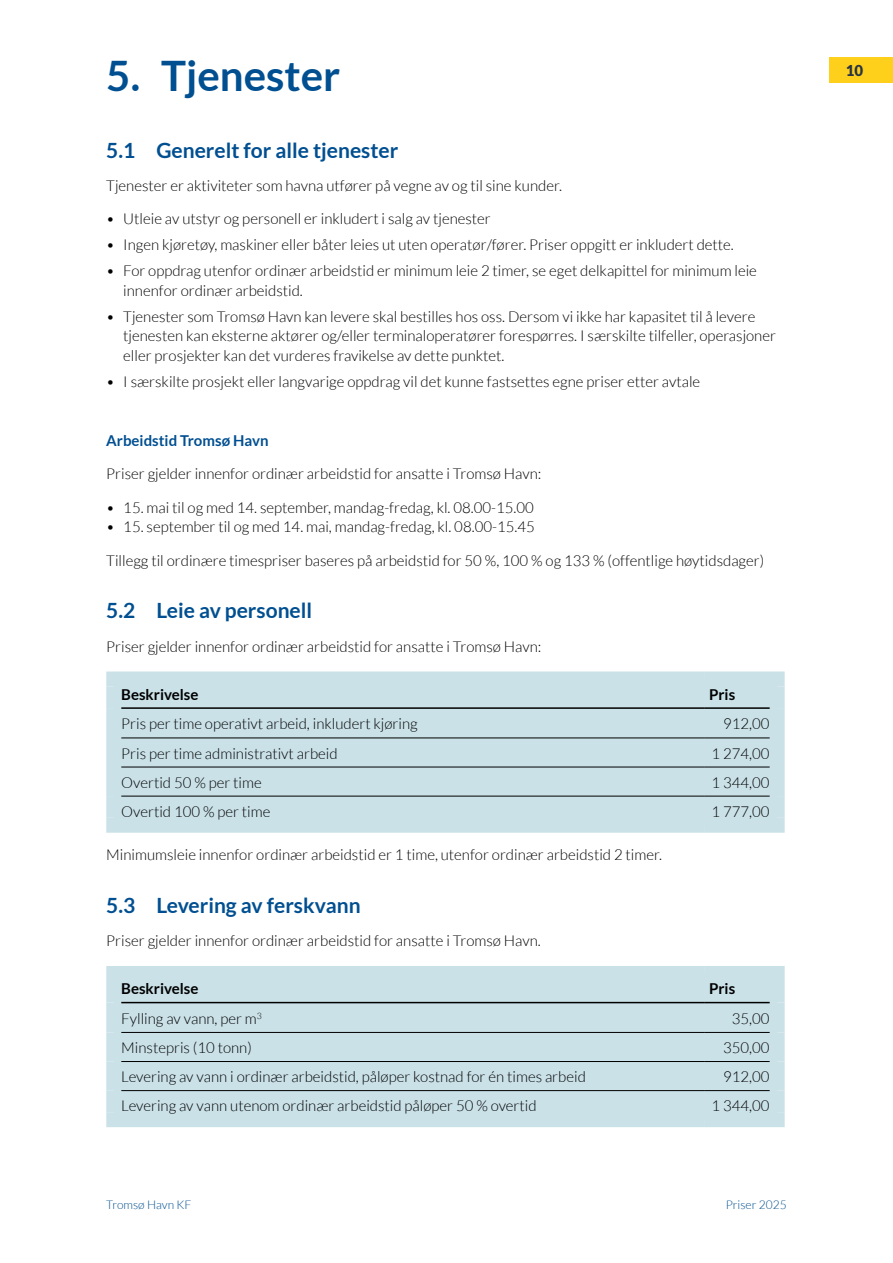
<style>
.page{position:relative;width:893px;height:1263px;background:#fff}
.page>*{position:absolute;margin:0;border:0;box-sizing:border-box;transform-origin:0 0}
.t1{font:700 42px "Lato";color:#004f91}
.t2{font:700 21px "Lato";color:#004f91}
.t3{font:300 15px/19.5px "Lato";color:#000}
.t4{font:700 15px "Lato";color:#000}
.t5{font:700 15px "Lato";color:#004f91}
.t6{font:900 15px "Lato";color:#283542}
.t7{font:300 12px "Lato";color:#004f91}
</style>
<div class="page">
<div style="left:829px;top:57px;width:64px;height:26px;background:#fecf1b"></div>
<div style="left:121px;top:686px;width:649px;height:132px;background:#cae1e8"></div>
<div style="left:106px;top:671px;width:599px;height:15px;background:#cae1e8"></div>
<div style="left:106px;top:686px;width:15px;height:22px;background:#cae1e8"></div>
<div style="left:705px;top:671px;width:80px;height:15px;background:#cae1e8"></div>
<div style="left:106px;top:708px;width:15px;height:30px;background:#cae1e8"></div>
<div style="left:106px;top:738px;width:15px;height:29px;background:#cae1e8"></div>
<div style="left:106px;top:767px;width:15px;height:29px;background:#cae1e8"></div>
<div style="left:106px;top:796px;width:15px;height:22px;background:#cae1e8"></div>
<div style="left:770px;top:686px;width:15px;height:22px;background:#cae1e8"></div>
<div style="left:770px;top:708px;width:15px;height:30px;background:#cae1e8"></div>
<div style="left:770px;top:738px;width:15px;height:29px;background:#cae1e8"></div>
<div style="left:770px;top:767px;width:15px;height:29px;background:#cae1e8"></div>
<div style="left:770px;top:796px;width:15px;height:22px;background:#cae1e8"></div>
<hr style="left:121px;top:707px;width:584px;height:2px;background:#000">
<hr style="left:705px;top:707px;width:65px;height:2px;background:#000">
<hr style="left:121px;top:738px;width:584px;height:1px;background:#000">
<hr style="left:705px;top:738px;width:65px;height:1px;background:#000">
<hr style="left:121px;top:767px;width:584px;height:1px;background:#000">
<hr style="left:705px;top:767px;width:65px;height:1px;background:#000">
<hr style="left:121px;top:796px;width:584px;height:1px;background:#000">
<hr style="left:705px;top:796px;width:65px;height:1px;background:#000">
<div style="left:106px;top:818px;width:599px;height:15px;background:#cae1e8"></div>
<div style="left:705px;top:818px;width:80px;height:15px;background:#cae1e8"></div>
<div style="left:121px;top:981px;width:649px;height:131px;background:#cae1e8"></div>
<div style="left:106px;top:966px;width:599px;height:15px;background:#cae1e8"></div>
<div style="left:106px;top:981px;width:15px;height:21px;background:#cae1e8"></div>
<div style="left:705px;top:966px;width:80px;height:15px;background:#cae1e8"></div>
<div style="left:106px;top:1002px;width:15px;height:30px;background:#cae1e8"></div>
<div style="left:106px;top:1032px;width:15px;height:29px;background:#cae1e8"></div>
<div style="left:106px;top:1061px;width:15px;height:29px;background:#cae1e8"></div>
<div style="left:106px;top:1090px;width:15px;height:22px;background:#cae1e8"></div>
<div style="left:770px;top:981px;width:15px;height:21px;background:#cae1e8"></div>
<div style="left:770px;top:1002px;width:15px;height:30px;background:#cae1e8"></div>
<div style="left:770px;top:1032px;width:15px;height:29px;background:#cae1e8"></div>
<div style="left:770px;top:1061px;width:15px;height:29px;background:#cae1e8"></div>
<div style="left:770px;top:1090px;width:15px;height:22px;background:#cae1e8"></div>
<hr style="left:121px;top:1002px;width:584px;height:1px;background:#000">
<hr style="left:705px;top:1002px;width:65px;height:1px;background:#000">
<hr style="left:121px;top:1032px;width:584px;height:1px;background:#000">
<hr style="left:705px;top:1032px;width:65px;height:1px;background:#000">
<hr style="left:121px;top:1061px;width:584px;height:1px;background:#000">
<hr style="left:705px;top:1061px;width:65px;height:1px;background:#000">
<hr style="left:121px;top:1090px;width:584px;height:1px;background:#000">
<hr style="left:705px;top:1090px;width:65px;height:1px;background:#000">
<div style="left:106px;top:1112px;width:599px;height:15px;background:#cae1e8"></div>
<div style="left:705px;top:1112px;width:80px;height:15px;background:#cae1e8"></div>
<h1 class="t1" style="left:106px;top:52px;width:235px">5. Tjenester</h1>
<h2 class="t2" style="left:106px;top:138px;width:294px">5.1 Generelt for alle tjenester</h2>
<p class="t3" style="left:106px;top:176px;width:457px">Tjenester er aktiviteter som havna utfører på vegne av og til sine kunder.</p>
<p class="t3" style="left:106px;top:209px;width:386px">• Utleie av utstyr og personell er inkludert i salg av tjenester</p>
<p class="t3" style="left:106px;top:235px;width:629px">• Ingen kjøretøy, maskiner eller båter leies ut uten operatør/fører. Priser oppgitt er inkludert dette.</p>
<p class="t3" style="left:123px;top:261px;width:635px;text-indent:-17px">• For oppdrag utenfor ordinær arbeidstid er minimum leie 2 timer, se eget delkapittel for minimum leie innenfor ordinær arbeidstid.</p>
<p class="t3" style="left:123px;top:307px;width:654px;text-indent:-17px">• Tjenester som Tromsø Havn kan levere skal bestilles hos oss. Dersom vi ikke har kapasitet til å levere tjenesten kan eksterne aktører og/eller terminaloperatører forespørres. I særskilte tilfeller, operasjoner eller prosjekter kan det vurderes fravikelse av dette punktet.</p>
<p class="t3" style="left:106px;top:371px;width:595px">• I særskilte prosjekt eller langvarige oppdrag vil det kunne fastsettes egne priser etter avtale</p>
<p class="t5" style="left:106px;top:432px;width:164px">Arbeidstid Tromsø Havn</p>
<p class="t3" style="left:106px;top:464px;width:437px">Priser gjelder innenfor ordinær arbeidstid for ansatte i Tromsø Havn:</p>
<p class="t3" style="left:106px;top:498px;width:429px">• 15. mai til og med 14. september, mandag-fredag, kl. 08.00-15.00</p>
<p class="t3" style="left:106px;top:517px;width:430px">• 15. september til og med 14. mai, mandag-fredag, kl. 08.00-15.45</p>
<p class="t3" style="left:106px;top:550px;width:659px">Tillegg til ordinære timespriser baseres på arbeidstid for 50 %, 100 % og 133 % (offentlige høytidsdager)</p>
<h2 class="t2" style="left:106px;top:599px;width:207px">5.2 Leie av personell</h2>
<p class="t3" style="left:106px;top:637px;width:437px">Priser gjelder innenfor ordinær arbeidstid for ansatte i Tromsø Havn:</p>
<p class="t4" style="left:121px;top:685px;width:79px">Beskrivelse</p>
<p class="t4" style="left:709px;top:685px;width:28px">Pris</p>
<p class="t3" style="left:121px;top:714px;width:298px">Pris per time operativt arbeid, inkludert kjøring</p>
<p class="t3" style="left:723px;top:714px;width:48px">912,00</p>
<p class="t3" style="left:121px;top:743px;width:218px">Pris per time administrativt arbeid</p>
<p class="t3" style="left:712px;top:743px;width:60px">1 274,00</p>
<p class="t3" style="left:121px;top:772px;width:142px">Overtid 50 % per time</p>
<p class="t3" style="left:712px;top:772px;width:60px">1 344,00</p>
<p class="t3" style="left:121px;top:802px;width:151px">Overtid 100 % per time</p>
<p class="t3" style="left:712px;top:802px;width:60px">1 777,00</p>
<p class="t3" style="left:106px;top:845px;width:557px">Minimumsleie innenfor ordinær arbeidstid er 1 time, utenfor ordinær arbeidstid 2 timer.</p>
<h2 class="t2" style="left:106px;top:893px;width:256px">5.3 Levering av ferskvann</h2>
<p class="t3" style="left:106px;top:931px;width:436px">Priser gjelder innenfor ordinær arbeidstid for ansatte i Tromsø Havn.</p>
<p class="t4" style="left:121px;top:980px;width:79px">Beskrivelse</p>
<p class="t4" style="left:709px;top:980px;width:28px">Pris</p>
<p class="t3" style="left:121px;top:1009px;width:142px">Fylling av vann, per m<sup>3</sup></p>
<p class="t3" style="left:732px;top:1009px;width:39px">35,00</p>
<p class="t3" style="left:121px;top:1038px;width:132px">Minstepris (10 tonn)</p>
<p class="t3" style="left:723px;top:1038px;width:48px">350,00</p>
<p class="t3" style="left:121px;top:1067px;width:466px">Levering av vann i ordinær arbeidstid, påløper kostnad for én times arbeid</p>
<p class="t3" style="left:723px;top:1067px;width:48px">912,00</p>
<p class="t3" style="left:121px;top:1096px;width:417px">Levering av vann utenom ordinær arbeidstid påløper 50 % overtid</p>
<p class="t3" style="left:712px;top:1096px;width:60px">1 344,00</p>
<p class="t7" style="left:106px;top:1198px;width:87px">Tromsø Havn KF</p>
<p class="t7" style="left:726px;top:1198px;width:62px">Priser 2025</p>
<p class="t6" style="left:846px;top:62px;width:19px">10</p>
</div>
